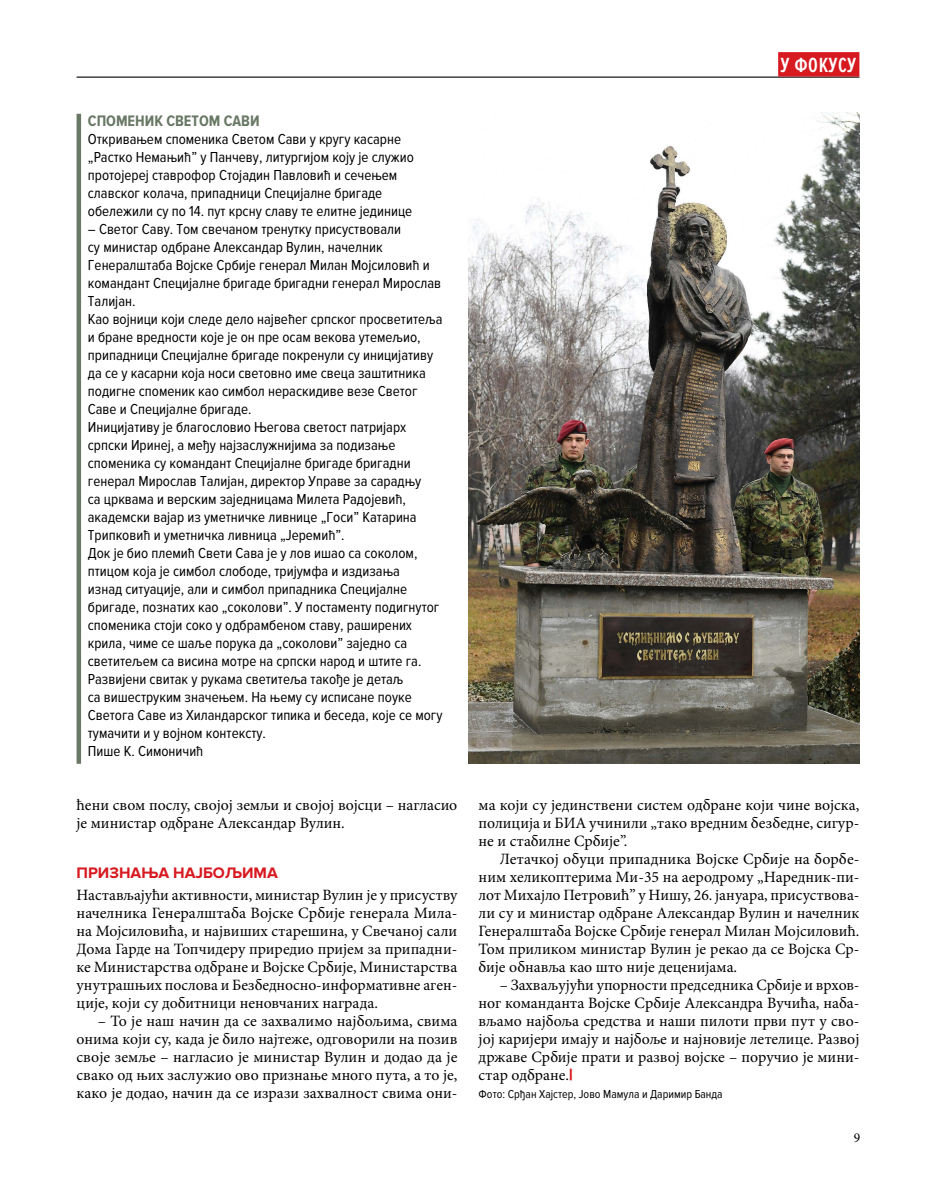
<style>
.page{position:relative;width:936px;height:1191px;background:#fff}
.page>*{position:absolute;margin:0;border:0;box-sizing:border-box;transform-origin:0 0}
.t1{font:600 21.3px "Proxima Nova Ex Cn";letter-spacing:.03em;color:#fff}
.t2{font:15.75px/18px "Minion Pro";color:#000;text-align:justify}
.t3{font:700 15.75px "Proxima Nova Cond";color:#687865}
.t4{font:700 15.75px "Proxima Nova";color:#d71920}
.t5{font:15px/18px "Proxima Nova Cond";color:#000}
.t6{font:13.5px "Minion Pro";color:#000}
.t7{font:12px "Proxima Nova Cond";color:#000}
.s1{font-family:"Proxima Nova";font-weight:900;font-size:16.5px;color:#d71920}
</style>
<div class="page">
<hr style="left:77px;top:77px;width:782px;height:1px;background:#000">
<div style="left:778px;top:52px;width:81px;height:25px;background:#d71920"></div>
<img style="left:468px;top:112px;width:391px;height:652px">
<hr style="left:77px;top:114px;width:4px;height:650px;background:#687865">
<p class="t3" style="left:88px;top:112px;width:173px">СПОМЕНИК СВЕТОМ САВИ</p>
<p class="t5" style="left:88px;top:130px;width:327px">Откривањем споменика Светом Сави у кругу касарне „Растко Немањић” у Панчеву, литургијом коју је служио протојереј ставрофор Стојадин Павловић и сечењем славског колача, припадници Специјалне бригаде обележили су по 14. пут крсну славу те елитне јединице</p>
<p class="t5" style="left:88px;top:220px;width:356px">– Светог Саву. Том свечаном тренутку присуствовали<br>су министар одбране Александар Вулин, начелник Генералштаба Војске Србије генерал Милан Мојсиловић и командант Специјалне бригаде бригадни генерал Мирослав Талијан.<br>Kао војници који следе дело највећег српског просветитеља и бране вредности које је он пре осам векова утемељио, припадници Специјалне бригаде покренули су иницијативу да се у касарни која носи световно име свеца заштитника подигне споменик као симбол нераскидиве везе Светог Саве и Специјалне бригаде.<br>Иницијативу је благословио Његова светост патријарх српски Иринеј, а међу најзаслужнијима за подизање споменика су командант Специјалне бригаде бригадни генерал Мирослав Талијан, директор Управе за сарадњу<br>са црквама и верским заједницама Милета Радојевић, академски вајар из уметничке ливнице „Госи” Kатарина Трипковић и уметничка ливница „Јеремић”.<br>Док је био племић Свети Сава је у лов ишао са соколом, птицом која је симбол слободе, тријумфа и издизања<br>изнад ситуације, али и симбол припадника Специјалне бригаде, познатих као „соколови”. У постаменту подигнутог споменика стоји соко у одбрамбеном ставу, раширених крила, чиме се шаље порука да „соколови” заједно са светитељем са висина мотре на српски народ и штите га.<br>Развијени свитак у рукама светитеља такође је детаљ<br>са вишеструким значењем. На њему су исписане поуке Светога Саве из Хиландарског типика и беседа, које се могу тумачити и у војном контексту.<br>Пише К. Симоничић</p>
<p class="t2" style="left:77px;top:796px;width:382px">ћени свом послу, својој земљи и својој војсци – нагласио је министар одбране Александар Вулин.</p>
<p class="t4" style="left:77px;top:863px;width:203px">ПРИЗНАЊА НАЈБОЉИМА</p>
<p class="t2" style="left:77px;top:886px;width:382px">Настављајући активности, министар Вулин је у присуству начелника Генералштаба Војске Србије генерала Мила&shy;на Мојсиловића, и највиших старешина, у Свечаној сали Дома Гарде на Топчидеру приредио пријем за припадни&shy;ке Министарства одбране и Војске Србије, Министарства унутрашњих послова и Безбедносно-информативне аген&shy;ције, који су добитници неновчаних награда.</p>
<p class="t2" style="left:77px;top:1012px;width:382px;text-indent:21px">– То је наш начин да се захвалимо најбољима, свима онима који су, када је било најтеже, одговорили на позив своје земље – нагласио је министар Вулин и додао да је свако од њих заслужио ово признање много пута, а то је, како је додао, начин да се изрази захвалност свима они-</p>
<h1 class="t1" style="left:780px;top:53px;width:77px">У ФОКУСУ</h1>
<p class="t2" style="left:478px;top:796px;width:382px">ма који су јединствени систем одбране који чине војска, полиција и БИА учинили „тако вредним безбедне, сигур&shy;не и стабилне Србије”.</p>
<p class="t2" style="left:478px;top:850px;width:382px;text-indent:21px">Летачкој обуци припадника Војске Србије на борбе&shy;ним хеликоптерима Ми-35 на аеродрому „Наредник-пи&shy;лот Михајло Петровић” у Нишу, 26. јануара, присуствова&shy;ли су и министар одбране Александар Вулин и начелник Генералштаба Војске Србије генерал Милан Мојсиловић.<br>Том приликом министар Вулин је рекао да се Војска Ср&shy;бије обнавља као што није деценијама.</p>
<p class="t2" style="left:478px;top:976px;width:382px;text-indent:21px">– Захваљујући упорности председника Србије и врхов&shy;ног команданта Војске Србије Александра Вучића, наба&shy;вљамо најбоља средства и наши пилоти први пут у сво&shy;јој каријери имају и најбоље и најновије летелице. Развој државе Србије прати и развој војске – поручио је мини&shy;стар одбране.<span class="s1">|</span></p>
<p class="t7" style="left:478px;top:1087px;width:245px">Фото: Срђан Хајстер, Јово Мамула и Даримир Банда</p>
<p class="t6" style="left:853px;top:1128px;width:8px">9</p>
</div>
